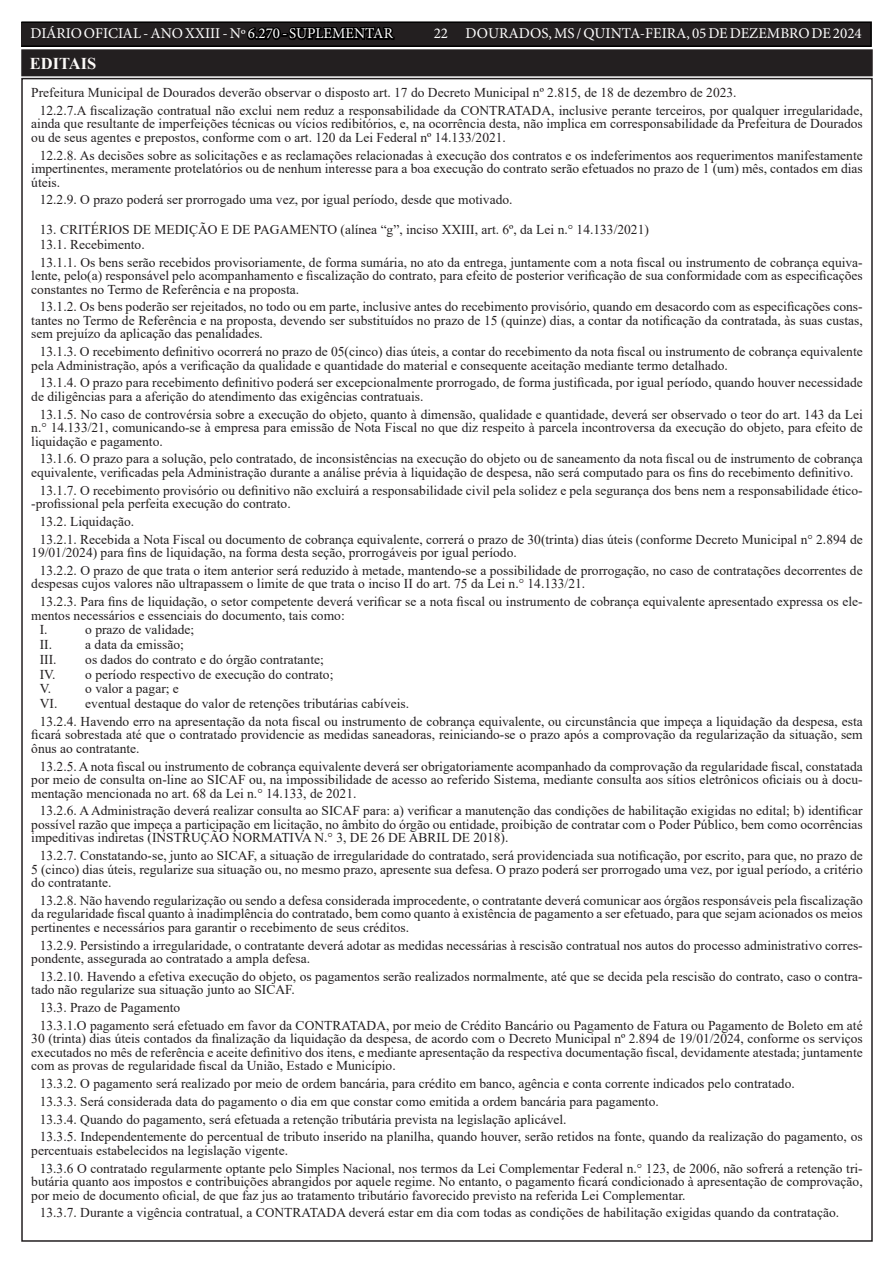
<style>
.page{position:relative;width:893px;height:1263px;background:#fff}
.page>*{position:absolute;margin:0;border:0;box-sizing:border-box;transform-origin:0 0}
.TEXTO{font:700 16.5px "Times New Roman";color:#fdfaf8}
.t1{font:15px "Minion Pro";color:#fff}
.TEXTO-2{font:13.5px/13.5px "Times New Roman";color:#231f20;text-align:justify}
.s1{color:#000}
</style>
<div class="page">
<div style="left:21px;top:22px;width:850px;height:24px;background:#231f20"></div>
<div style="left:21px;top:21px;width:851px;height:26px;border:2px solid #000"></div>
<div style="left:23px;top:51px;width:848px;height:23px;background:#231f20"></div>
<div style="left:21px;top:49px;width:852px;height:27px;border:4px solid #231f20"></div>
<p class="t1" style="left:31px;top:24px;width:364px">DIÁRIO OFICIAL - ANO XXIII - Nº <span class="s1">6.270 - SUPLEMENTAR</span></p>
<p class="t1" style="left:434px;top:24px;width:430px">22 DOURADOS, MS / QUINTA-FEIRA, 05 DE DEZEMBRO DE 2024</p>
<p class="TEXTO" style="left:30px;top:52px;width:68px">EDITAIS</p>
<p class="TEXTO-2" style="left:31px;top:86px;width:707px">Prefeitura Municipal de Dourados deverão observar o disposto art. 17 do Decreto Municipal nº 2.815, de 18 de dezembro de 2023.</p>
<p class="TEXTO-2" style="left:31px;top:103px;width:833px;text-indent:9px">12.2.7.A fiscalização contratual não exclui nem reduz a responsabilidade da CONTRATADA, inclusive perante terceiros, por qualquer irregularidade, ainda que resultante de imperfeições técnicas ou vícios redibitórios, e, na ocorrência desta, não implica em corresponsabilidade da Prefeitura de Dourados ou de seus agentes e prepostos, conforme com o art. 120 da Lei Federal nº 14.133/2021.</p>
<p class="TEXTO-2" style="left:31px;top:148px;width:833px;text-indent:9px">12.2.8. As decisões sobre as solicitações e as reclamações relacionadas à execução dos contratos e os indeferimentos aos requerimentos manifestamente impertinentes, meramente protelatórios ou de nenhum interesse para a boa execução do contrato serão efetuados no prazo de 1 (um) mês, contados em dias úteis.</p>
<p class="TEXTO-2" style="left:40px;top:193px;width:474px">12.2.9. O prazo poderá ser prorrogado uma vez, por igual período, desde que motivado.</p>
<p class="TEXTO-2" style="left:40px;top:222px;width:611px">13. CRITÉRIOS DE MEDIÇÃO E DE PAGAMENTO (alínea “g”, inciso XXIII, art. 6º, da Lei n.° 14.133/2021)</p>
<p class="TEXTO-2" style="left:40px;top:237px;width:106px">13.1. Recebimento.</p>
<p class="TEXTO-2" style="left:31px;top:255px;width:833px;text-indent:9px">13.1.1. Os bens serão recebidos provisoriamente, de forma sumária, no ato da entrega, juntamente com a nota fiscal ou instrumento de cobrança equiva&shy;lente, pelo(a) responsável pelo acompanhamento e fiscalização do contrato, para efeito de posterior verificação de sua conformidade com as especificações constantes no Termo de Referência e na proposta.</p>
<p class="TEXTO-2" style="left:31px;top:300px;width:833px;text-indent:9px">13.1.2. Os bens poderão ser rejeitados, no todo ou em parte, inclusive antes do recebimento provisório, quando em desacordo com as especificações cons&shy;tantes no Termo de Referência e na proposta, devendo ser substituídos no prazo de 15 (quinze) dias, a contar da notificação da contratada, às suas custas, sem prejuízo da aplicação das penalidades.</p>
<p class="TEXTO-2" style="left:31px;top:344px;width:833px;text-indent:9px">13.1.3. O recebimento definitivo ocorrerá no prazo de 05(cinco) dias úteis, a contar do recebimento da nota fiscal ou instrumento de cobrança equivalente pela Administração, após a verificação da qualidade e quantidade do material e consequente aceitação mediante termo detalhado.</p>
<p class="TEXTO-2" style="left:31px;top:376px;width:833px;text-indent:9px">13.1.4. O prazo para recebimento definitivo poderá ser excepcionalmente prorrogado, de forma justificada, por igual período, quando houver necessidade de diligências para a aferição do atendimento das exigências contratuais.</p>
<p class="TEXTO-2" style="left:31px;top:407px;width:833px;text-indent:9px">13.1.5. No caso de controvérsia sobre a execução do objeto, quanto à dimensão, qualidade e quantidade, deverá ser observado o teor do art. 143 da Lei n.° 14.133/21, comunicando-se à empresa para emissão de Nota Fiscal no que diz respeito à parcela incontroversa da execução do objeto, para efeito de liquidação e pagamento.</p>
<p class="TEXTO-2" style="left:31px;top:452px;width:833px;text-indent:9px">13.1.6. O prazo para a solução, pelo contratado, de inconsistências na execução do objeto ou de saneamento da nota fiscal ou de instrumento de cobrança equivalente, verificadas pela Administração durante a análise prévia à liquidação de despesa, não será computado para os fins do recebimento definitivo.</p>
<p class="TEXTO-2" style="left:31px;top:483px;width:833px;text-indent:9px">13.1.7. O recebimento provisório ou definitivo não excluirá a responsabilidade civil pela solidez e pela segurança dos bens nem a responsabilidade ético--profissional pela perfeita execução do contrato.</p>
<p class="TEXTO-2" style="left:40px;top:514px;width:96px">13.2. Liquidação.</p>
<p class="TEXTO-2" style="left:31px;top:532px;width:833px;text-indent:9px">13.2.1. Recebida a Nota Fiscal ou documento de cobrança equivalente, correrá o prazo de 30(trinta) dias úteis (conforme Decreto Municipal n° 2.894 de<br>19/01/2024) para fins de liquidação, na forma desta seção, prorrogáveis por igual período.</p>
<p class="TEXTO-2" style="left:31px;top:563px;width:833px;text-indent:9px">13.2.2. O prazo de que trata o item anterior será reduzido à metade, mantendo-se a possibilidade de prorrogação, no caso de contratações decorrentes de despesas cujos valores não ultrapassem o limite de que trata o inciso II do art. 75 da Lei n.° 14.133/21.</p>
<p class="TEXTO-2" style="left:31px;top:594px;width:833px;text-indent:9px">13.2.3. Para fins de liquidação, o setor competente deverá verificar se a nota fiscal ou instrumento de cobrança equivalente apresentado expressa os ele&shy;mentos necessários e essenciais do documento, tais como:</p>
<p class="TEXTO-2" style="left:40px;top:623px;width:9px">I.</p>
<p class="TEXTO-2" style="left:85px;top:623px;width:111px">o prazo de validade;</p>
<p class="TEXTO-2" style="left:40px;top:637px;width:14px">II.</p>
<p class="TEXTO-2" style="left:85px;top:637px;width:100px">a data da emissão;</p>
<p class="TEXTO-2" style="left:40px;top:652px;width:18px">III.</p>
<p class="TEXTO-2" style="left:85px;top:652px;width:240px">os dados do contrato e do órgão contratante;</p>
<p class="TEXTO-2" style="left:40px;top:667px;width:295px">IV. o período respectivo de execução do contrato;</p>
<p class="TEXTO-2" style="left:40px;top:682px;width:13px">V.</p>
<p class="TEXTO-2" style="left:85px;top:682px;width:95px">o valor a pagar; e</p>
<p class="TEXTO-2" style="left:40px;top:696px;width:371px">VI. eventual destaque do valor de retenções tributárias cabíveis.</p>
<p class="TEXTO-2" style="left:31px;top:714px;width:833px;text-indent:9px">13.2.4. Havendo erro na apresentação da nota fiscal ou instrumento de cobrança equivalente, ou circunstância que impeça a liquidação da despesa, esta ficará sobrestada até que o contratado providencie as medidas saneadoras, reiniciando-se o prazo após a comprovação da regularização da situação, sem ônus ao contratante.</p>
<p class="TEXTO-2" style="left:31px;top:759px;width:833px;text-indent:9px">13.2.5. A nota fiscal ou instrumento de cobrança equivalente deverá ser obrigatoriamente acompanhado da comprovação da regularidade fiscal, constatada por meio de consulta on-line ao SICAF ou, na impossibilidade de acesso ao referido Sistema, mediante consulta aos sítios eletrônicos oficiais ou à docu&shy;mentação mencionada no art. 68 da Lei n.° 14.133, de 2021.</p>
<p class="TEXTO-2" style="left:31px;top:804px;width:833px;text-indent:9px">13.2.6. A Administração deverá realizar consulta ao SICAF para: a) verificar a manutenção das condições de habilitação exigidas no edital; b) identificar possível razão que impeça a participação em licitação, no âmbito do órgão ou entidade, proibição de contratar com o Poder Público, bem como ocorrências impeditivas indiretas (INSTRUÇÃO NORMATIVA N.° 3, DE 26 DE ABRIL DE 2018).</p>
<p class="TEXTO-2" style="left:31px;top:848px;width:833px;text-indent:9px">13.2.7. Constatando-se, junto ao SICAF, a situação de irregularidade do contratado, será providenciada sua notificação, por escrito, para que, no prazo de 5 (cinco) dias úteis, regularize sua situação ou, no mesmo prazo, apresente sua defesa. O prazo poderá ser prorrogado uma vez, por igual período, a critério do contratante.</p>
<p class="TEXTO-2" style="left:31px;top:893px;width:833px;text-indent:9px">13.2.8. Não havendo regularização ou sendo a defesa considerada improcedente, o contratante deverá comunicar aos órgãos responsáveis pela fiscalização da regularidade fiscal quanto à inadimplência do contratado, bem como quanto à existência de pagamento a ser efetuado, para que sejam acionados os meios pertinentes e necessários para garantir o recebimento de seus créditos.</p>
<p class="TEXTO-2" style="left:31px;top:938px;width:833px;text-indent:9px">13.2.9. Persistindo a irregularidade, o contratante deverá adotar as medidas necessárias à rescisão contratual nos autos do processo administrativo corres&shy;pondente, assegurada ao contratado a ampla defesa.</p>
<p class="TEXTO-2" style="left:31px;top:969px;width:833px;text-indent:9px">13.2.10. Havendo a efetiva execução do objeto, os pagamentos serão realizados normalmente, até que se decida pela rescisão do contrato, caso o contra&shy;tado não regularize sua situação junto ao SICAF.</p>
<p class="TEXTO-2" style="left:40px;top:1000px;width:142px">13.3. Prazo de Pagamento</p>
<p class="TEXTO-2" style="left:31px;top:1018px;width:833px;text-indent:9px">13.3.1.O pagamento será efetuado em favor da CONTRATADA, por meio de Crédito Bancário ou Pagamento de Fatura ou Pagamento de Boleto em até 30 (trinta) dias úteis contados da finalização da liquidação da despesa, de acordo com o Decreto Municipal nº 2.894 de 19/01/2024, conforme os serviços executados no mês de referência e aceite definitivo dos itens, e mediante apresentação da respectiva documentação fiscal, devidamente atestada; juntamente com as provas de regularidade fiscal da União, Estado e Município.</p>
<p class="TEXTO-2" style="left:40px;top:1076px;width:757px">13.3.2. O pagamento será realizado por meio de ordem bancária, para crédito em banco, agência e conta corrente indicados pelo contratado.</p>
<p class="TEXTO-2" style="left:40px;top:1094px;width:620px">13.3.3. Será considerada data do pagamento o dia em que constar como emitida a ordem bancária para pagamento.</p>
<p class="TEXTO-2" style="left:40px;top:1112px;width:528px">13.3.4. Quando do pagamento, será efetuada a retenção tributária prevista na legislação aplicável.</p>
<p class="TEXTO-2" style="left:31px;top:1130px;width:833px;text-indent:9px">13.3.5. Independentemente do percentual de tributo inserido na planilha, quando houver, serão retidos na fonte, quando da realização do pagamento, os percentuais estabelecidos na legislação vigente.</p>
<p class="TEXTO-2" style="left:31px;top:1161px;width:833px;text-indent:9px">13.3.6 O contratado regularmente optante pelo Simples Nacional, nos termos da Lei Complementar Federal n.° 123, de 2006, não sofrerá a retenção tri&shy;butária quanto aos impostos e contribuições abrangidos por aquele regime. No entanto, o pagamento ficará condicionado à apresentação de comprovação, por meio de documento oficial, de que faz jus ao tratamento tributário favorecido previsto na referida Lei Complementar.</p>
<p class="TEXTO-2" style="left:40px;top:1206px;width:801px">13.3.7. Durante a vigência contratual, a CONTRATADA deverá estar em dia com todas as condições de habilitação exigidas quando da contratação.</p>
</div>
